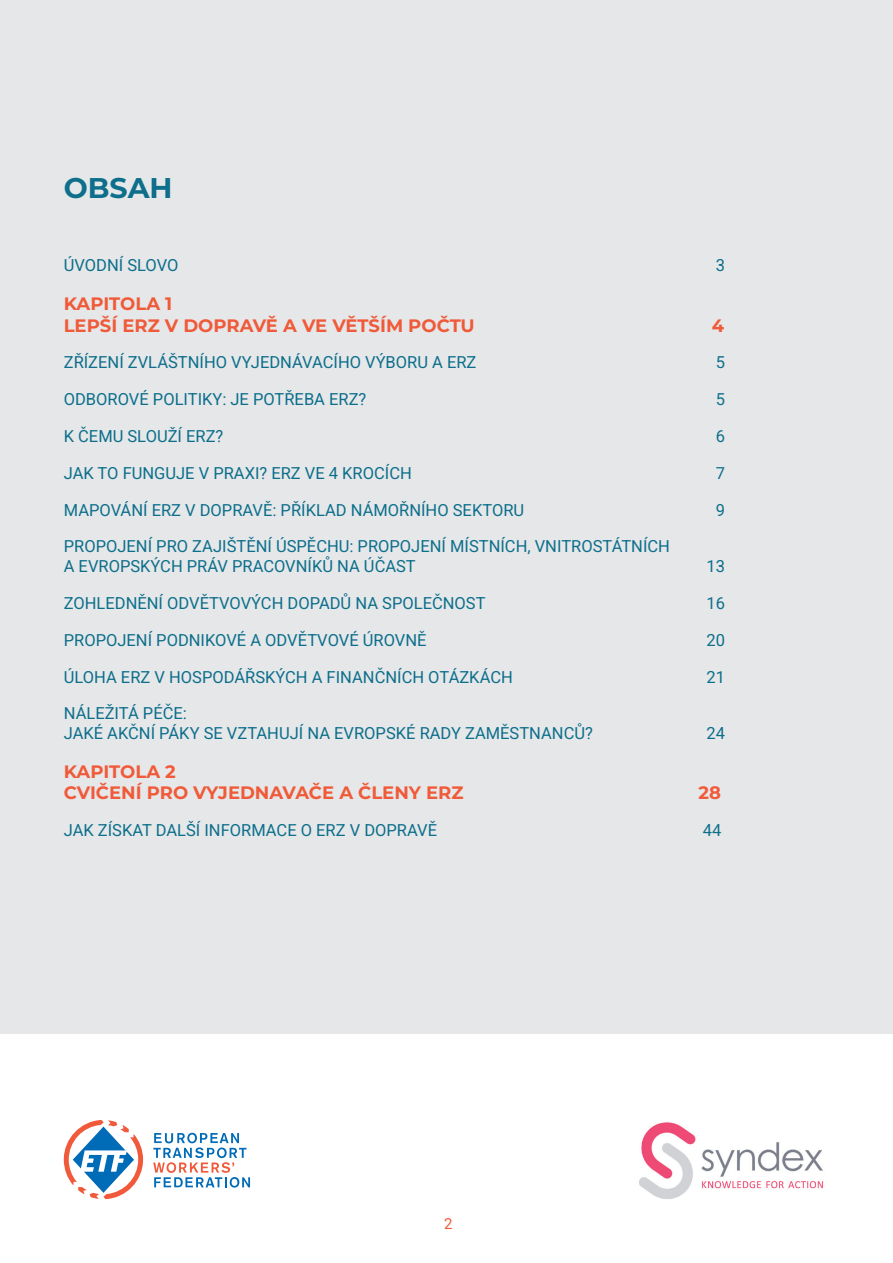
<style>
.page{position:relative;width:893px;height:1263px;background:#fff}
.page>*{position:absolute;margin:0;border:0;box-sizing:border-box;transform-origin:0 0}
.t1{font:700 28.5px "Montserrat";color:#0d6f8b}
.t2{font:700 18px/21.6px "Montserrat";color:#f05a39}
.t3{font:16.5px/19.8px "Roboto";color:#0d6f8b}
.t4{font:15px "Roboto";color:#f05a39}
</style>
<div class="page">
<div style="left:0;top:0;width:893px;height:1033px;background:#e6e7e9"></div>
<img style="left:639px;top:1122px;width:185px;height:77px">
<svg style="left:153px;top:1133px;width:97px;height:54px"></svg>
<svg style="left:64px;top:1120px;width:79px;height:79px"></svg>
<h1 class="t1" style="left:64px;top:167px;width:110px">OBSAH</h1>
<p class="t3" style="left:64px;top:255px;width:116px">ÚVODNÍ SLOVO</p>
<p class="t3" style="left:716px;top:255px;width:11px">3</p>
<p class="t2" style="left:64px;top:292px;width:413px">KAPITOLA 1<br>LEPŠÍ ERZ V DOPRAVĚ A VE VĚTŠÍM POČTU</p>
<p class="t2" style="left:712px;top:313px;width:14px">4</p>
<p class="t3" style="left:64px;top:352px;width:414px">ZŘÍZENÍ ZVLÁŠTNÍHO VYJEDNÁVACÍHO VÝBORU A ERZ</p>
<p class="t3" style="left:716px;top:352px;width:11px">5</p>
<p class="t3" style="left:64px;top:389px;width:304px">ODBOROVÉ POLITIKY: JE POTŘEBA ERZ?</p>
<p class="t3" style="left:716px;top:389px;width:11px">5</p>
<p class="t3" style="left:64px;top:426px;width:161px">K ČEMU SLOUŽÍ ERZ?</p>
<p class="t3" style="left:716px;top:426px;width:11px">6</p>
<p class="t3" style="left:64px;top:462px;width:350px">JAK TO FUNGUJE V PRAXI? ERZ VE 4 KROCÍCH</p>
<p class="t3" style="left:716px;top:462px;width:11px">7</p>
<p class="t3" style="left:64px;top:499px;width:462px">MAPOVÁNÍ ERZ V DOPRAVĚ: PŘÍKLAD NÁMOŘNÍHO SEKTORU</p>
<p class="t3" style="left:716px;top:499px;width:11px">9</p>
<p class="t3" style="left:64px;top:536px;width:608px">PROPOJENÍ PRO ZAJIŠTĚNÍ ÚSPĚCHU: PROPOJENÍ MÍSTNÍCH, VNITROSTÁTNÍCH<br>A EVROPSKÝCH PRÁV PRACOVNÍKŮ NA ÚČAST</p>
<p class="t3" style="left:706px;top:556px;width:20px">13</p>
<p class="t3" style="left:64px;top:593px;width:423px">ZOHLEDNĚNÍ ODVĚTVOVÝCH DOPADŮ NA SPOLEČNOST</p>
<p class="t3" style="left:706px;top:593px;width:20px">16</p>
<p class="t3" style="left:64px;top:629px;width:364px">PROPOJENÍ PODNIKOVÉ A ODVĚTVOVÉ ÚROVNĚ</p>
<p class="t3" style="left:706px;top:629px;width:20px">20</p>
<p class="t3" style="left:64px;top:666px;width:451px">ÚLOHA ERZ V HOSPODÁŘSKÝCH A FINANČNÍCH OTÁZKÁCH</p>
<p class="t3" style="left:706px;top:666px;width:20px">21</p>
<p class="t3" style="left:64px;top:703px;width:531px">NÁLEŽITÁ PÉČE:<br>JAKÉ AKČNÍ PÁKY SE VZTAHUJÍ NA EVROPSKÉ RADY ZAMĚSTNANCŮ?</p>
<p class="t3" style="left:706px;top:723px;width:20px">24</p>
<p class="t2" style="left:64px;top:760px;width:401px">KAPITOLA 2<br>CVIČENÍ PRO VYJEDNAVAČE A ČLENY ERZ</p>
<p class="t2" style="left:699px;top:781px;width:24px">28</p>
<p class="t3" style="left:64px;top:820px;width:375px">JAK ZÍSKAT DALŠÍ INFORMACE O ERZ V DOPRAVĚ</p>
<p class="t3" style="left:703px;top:820px;width:20px">44</p>
<p class="t4" style="left:444px;top:1213px;width:10px">2</p>
</div>
